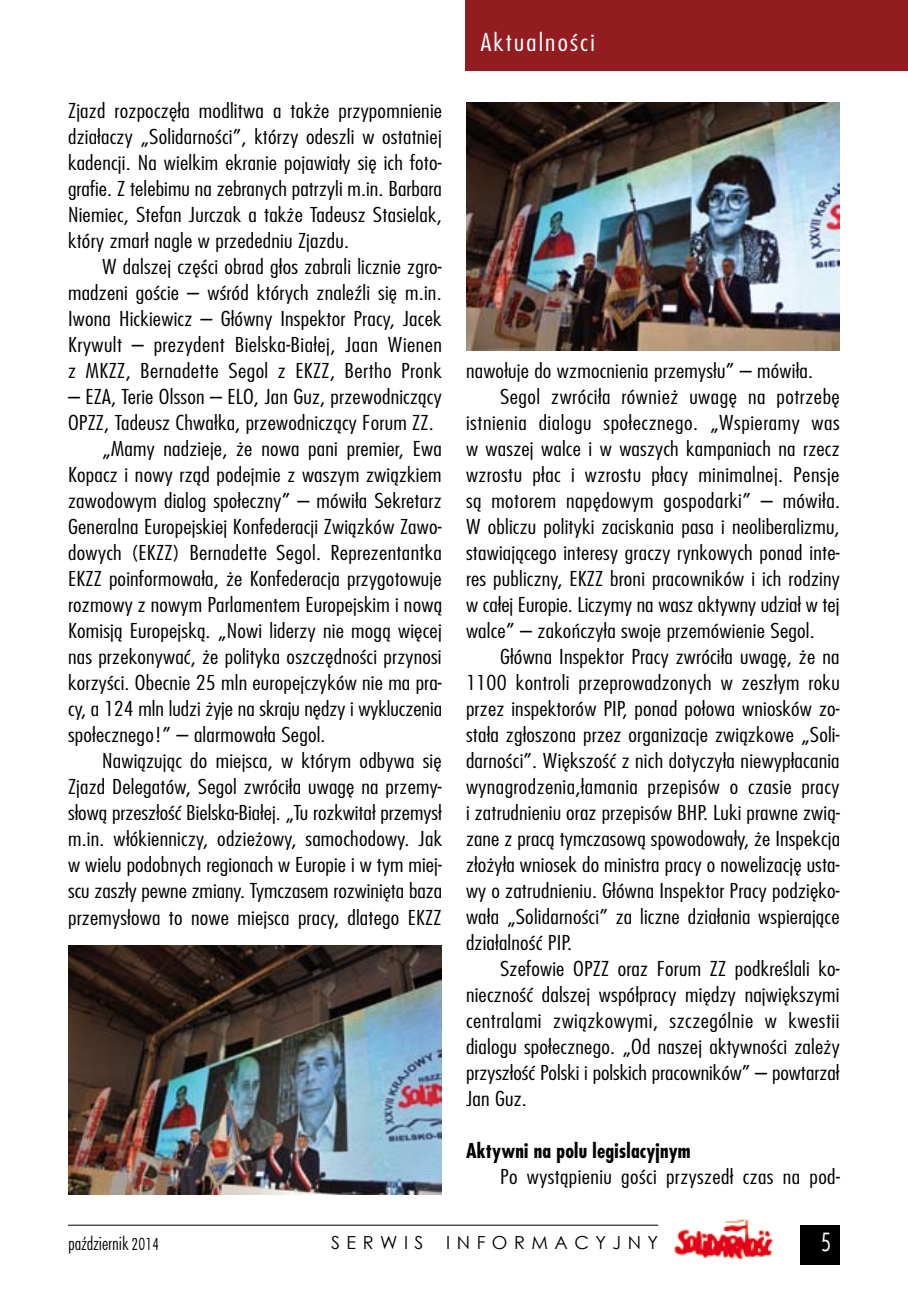
<style>
.page{position:relative;width:908px;height:1304px;background:#fff}
.page>*{position:absolute;margin:0;border:0;box-sizing:border-box;transform-origin:0 0}
.t1{font:28px "Futura Condensed Light Pl";color:#fff}
.t2{font:300 24px "Fujiyama";letter-spacing:.075em;color:#fff;scale:1.2 1}
.t3{font:300 20px/26px "Fujiyama";letter-spacing:.01em;color:#000;text-align:justify;scale:1.2 1}
.t4{font:700 20px "Fujiyama";letter-spacing:.01em;color:#000}
.t5{font:18px "Century Gothic";letter-spacing:.36em;color:#000}
.t6{font:18px "Futura Lt Cn PL";color:#000}
.s1{font-family:"Futura Condensed Light Pl"}
</style>
<div class="page">
<div style="left:799px;top:1225px;width:40px;height:39px;background:#000"></div>
<hr style="left:68px;top:1225px;width:590px;height:1px;background:#000">
<img style="left:674px;top:1219px;width:99px;height:41px">
<div style="left:465px;top:0;width:442px;height:71px;background:#931c20"></div>
<img style="left:466px;top:102px;width:373px;height:248px">
<img style="left:68px;top:946px;width:374px;height:248px">
<p class="t3" style="left:68px;top:97px;width:313px">Zjazd rozpoczęła modlitwa a także przypomnienie działaczy „Solidarności”, którzy odeszli w ostatniej kadencji. Na wielkim ekranie pojawiały się ich foto&shy;grafie. Z telebimu na zebranych patrzyli m.in. Barbara Niemiec, Stefan Jurczak a także Tadeusz Stasielak, który zmarł nagle w przededniu Zjazdu.</p>
<p class="t3" style="left:68px;top:253px;width:313px;text-indent:34px">W dalszej części obrad głos zabrali licznie zgro&shy;madzeni goście – wśród których znaleźli się m.in.<br>Iwona Hickiewicz – Główny Inspektor Pracy, Jacek Krywult – prezydent Bielska-Białej, Jaan Wienen z MKZZ, Bernadette Segol z EKZZ, Bertho Pronk</p>
<p class="t3" style="left:68px;top:383px;width:313px">– EZA, Terie Olsson – ELO, Jan Guz, przewodniczący</p>
<p class="t3" style="left:68px;top:409px;width:306px">OPZZ, Tadeusz Chwałka, przewodniczący Forum ZZ.</p>
<p class="t3" style="left:102px;top:435px;width:284px">„Mamy nadzieje, że nowa pani premier, Ewa</p>
<p class="t3" style="left:68px;top:461px;width:313px">Kopacz i nowy rząd podejmie z waszym związkiem</p>
<p class="t3" style="left:68px;top:487px;width:313px">zawodowym dialog społeczny” – mówiła Sekretarz</p>
<p class="t3" style="left:68px;top:513px;width:313px">Generalna Europejskiej Konfederacji Związków Zawo-</p>
<p class="t3" style="left:68px;top:539px;width:313px">dowych (EKZZ) Bernadette Segol. Reprezentantka</p>
<p class="t3" style="left:68px;top:565px;width:313px">EKZZ poinformowała, że Konfederacja przygotowuje</p>
<p class="t3" style="left:68px;top:591px;width:313px">rozmowy z nowym Parlamentem Europejskim i nową</p>
<p class="t3" style="left:68px;top:617px;width:313px">Komisją Europejską. „Nowi liderzy nie mogą więcej</p>
<p class="t3" style="left:68px;top:643px;width:313px">nas przekonywać, że polityka oszczędności przynosi</p>
<p class="t3" style="left:68px;top:669px;width:313px">korzyści. Obecnie 25 mln europejczyków nie ma pra-</p>
<p class="t3" style="left:68px;top:695px;width:313px">cy, a 124 mln ludzi żyje na skraju nędzy i wykluczenia</p>
<p class="t3" style="left:68px;top:721px;width:216px">społecznego!” – alarmowała Segol.</p>
<p class="t3" style="left:102px;top:747px;width:284px">Nawiązując do miejsca, w którym odbywa się</p>
<p class="t3" style="left:68px;top:773px;width:313px">Zjazd Delegatów, Segol zwróciła uwagę na przemy-</p>
<p class="t3" style="left:68px;top:799px;width:312px">słową przeszłość Bielska-Białej. „Tu rozkwitał przemysł</p>
<p class="t3" style="left:68px;top:825px;width:313px">m.in. włókienniczy, odzieżowy, samochodowy. Jak</p>
<p class="t3" style="left:68px;top:851px;width:313px">w wielu podobnych regionach w Europie i w tym miej-</p>
<p class="t3" style="left:68px;top:877px;width:313px">scu zaszły pewne zmiany. Tymczasem rozwinięta baza</p>
<p class="t3" style="left:68px;top:903px;width:313px">przemysłowa to nowe miejsca pracy, dlatego EKZZ</p>
<p class="t2" style="left:480px;top:27px;width:96px">Aktualności</p>
<p class="t3" style="left:466px;top:357px;width:290px">nawołuje do wzmocnienia przemysłu” – mówiła.</p>
<p class="t3" style="left:500px;top:383px;width:284px">Segol zwróciła również uwagę na potrzebę</p>
<p class="t3" style="left:466px;top:409px;width:313px">istnienia dialogu społecznego. „Wspieramy was</p>
<p class="t3" style="left:466px;top:435px;width:313px">w waszej walce i w waszych kampaniach na rzecz</p>
<p class="t3" style="left:466px;top:461px;width:312px">wzrostu płac i wzrostu płacy minimalnej. Pensje</p>
<p class="t3" style="left:466px;top:487px;width:313px">są motorem napędowym gospodarki” – mówiła.</p>
<p class="t3" style="left:466px;top:513px;width:313px">W obliczu polityki zaciskania pasa i neoliberalizmu,</p>
<p class="t3" style="left:466px;top:539px;width:313px">stawiającego interesy graczy rynkowych ponad inte-</p>
<p class="t3" style="left:466px;top:565px;width:313px">res publiczny, EKZZ broni pracowników i ich rodziny</p>
<p class="t3" style="left:466px;top:591px;width:312px">w całej Europie. Liczymy na wasz aktywny udział w tej</p>
<p class="t3" style="left:466px;top:617px;width:292px">walce” – zakończyła swoje przemówienie Segol.</p>
<p class="t3" style="left:500px;top:643px;width:284px">Główna Inspektor Pracy zwróciła uwagę, że na</p>
<p class="t3" style="left:466px;top:669px;width:313px">1100 kontroli przeprowadzonych w zeszłym roku</p>
<p class="t3" style="left:466px;top:695px;width:313px">przez inspektorów PIP, ponad połowa wniosków zo-</p>
<p class="t3" style="left:466px;top:721px;width:313px">stała zgłoszona przez organizacje związkowe „Soli-</p>
<p class="t3" style="left:466px;top:747px;width:313px">darności”. Większość z nich dotyczyła niewypłacania</p>
<p class="t3" style="left:466px;top:773px;width:312px">wynagrodzenia,łamania przepisów o czasie pracy</p>
<p class="t3" style="left:466px;top:799px;width:313px">i zatrudnieniu oraz przepisów BHP. Luki prawne zwią-</p>
<p class="t3" style="left:466px;top:825px;width:313px">zane z pracą tymczasową spowodowały, że Inspekcja</p>
<p class="t3" style="left:466px;top:851px;width:312px">złożyła wniosek do ministra pracy o nowelizację usta-</p>
<p class="t3" style="left:466px;top:877px;width:313px">wy o zatrudnieniu. Główna Inspektor Pracy podzięko-</p>
<p class="t3" style="left:466px;top:903px;width:313px">wała „Solidarności” za liczne działania wspierające</p>
<p class="t3" style="left:466px;top:929px;width:90px">działalność PIP.</p>
<p class="t3" style="left:500px;top:955px;width:284px">Szefowie OPZZ oraz Forum ZZ podkreślali ko-</p>
<p class="t3" style="left:466px;top:981px;width:313px">nieczność dalszej współpracy między największymi</p>
<p class="t3" style="left:466px;top:1007px;width:312px">centralami związkowymi, szczególnie w kwestii</p>
<p class="t3" style="left:466px;top:1033px;width:313px">dialogu społecznego. „Od naszej aktywności zależy</p>
<p class="t3" style="left:466px;top:1059px;width:312px">przyszłość Polski i polskich pracowników” – powtarzał</p>
<p class="t3" style="left:466px;top:1085px;width:52px">Jan Guz.</p>
<p class="t4" style="left:466px;top:1138px;width:226px">Aktywni na polu legislacyjnym</p>
<p class="t3" style="left:500px;top:1163px;width:284px">Po wystąpieniu gości przyszedł czas na pod-</p>
<p class="t6" style="left:68px;top:1232px;width:93px">październik <span class="s1">2014</span></p>
<p class="t5" style="left:331px;top:1230px;width:94px">SERWIS</p>
<p class="t5" style="left:446px;top:1230px;width:213px">INFORMACYJNY</p>
<h1 class="t1" style="left:820px;top:1226px;width:12px">5</h1>
</div>
